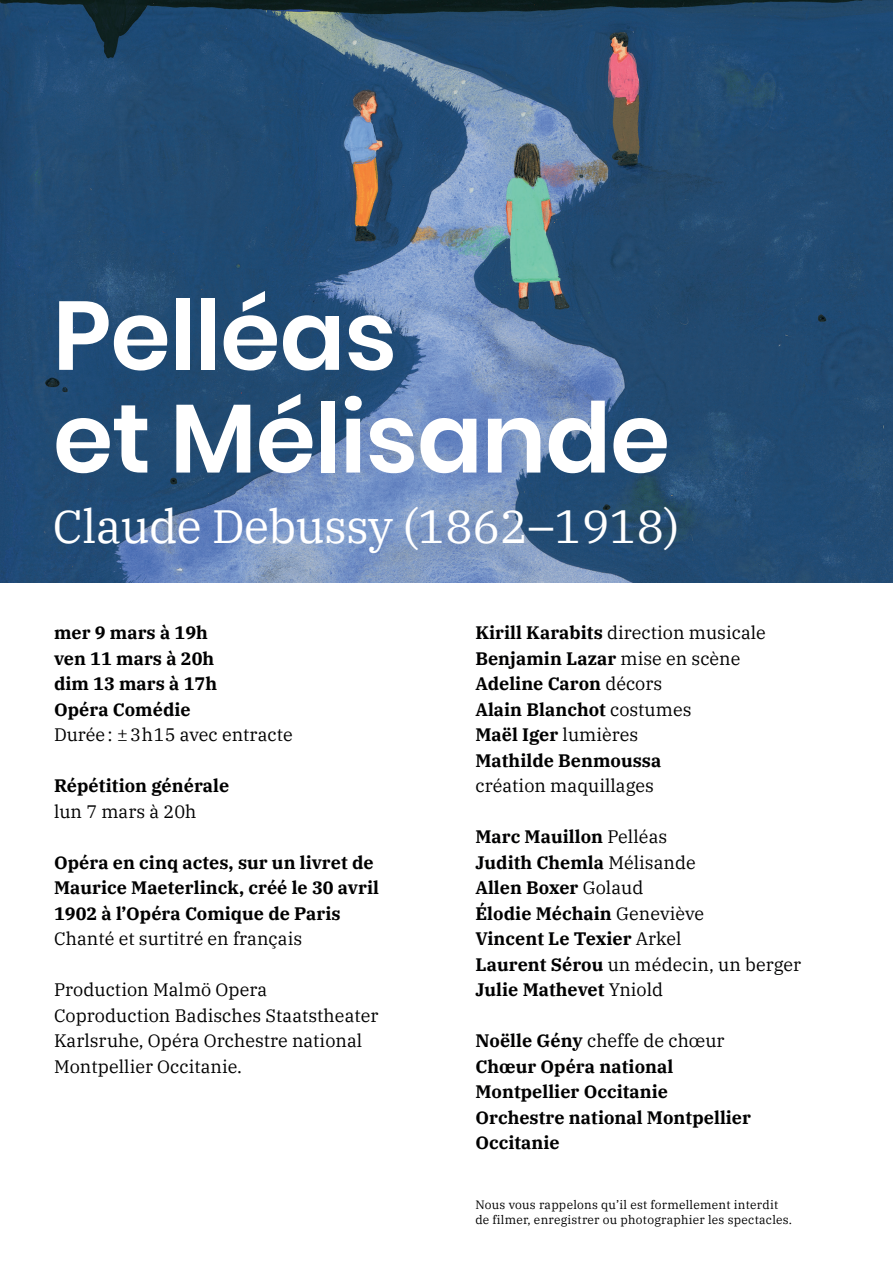
<style>
.page{position:relative;width:893px;height:1263px;background:#fff}
.page>*{position:absolute;margin:0;border:0;box-sizing:border-box;transform-origin:0 0}
.t1{font:600 97.2px/102.8px "Poppins";letter-spacing:-.01em;color:#fff}
.t2{font:46.5px "IBM Plex Serif";letter-spacing:-.01em;color:#fff}
.t3{font:700 18px/25.5px "IBM Plex Serif";color:#000001}
.t4{font:18px/25.5px "IBM Plex Serif";color:#000001}
.t5{font:12px/15px "IBM Plex Serif";letter-spacing:.02em;color:#000001}
.s1{font-weight:400}
</style>
<div class="page">
<img style="left:0;top:0;width:893px;height:583px">
<h1 class="t1" style="left:53px;top:285px;width:619px">Pelléas<br>et Mélisande</h1>
<h2 class="t2" style="left:53px;top:491px;width:628px">Claude Debussy (1862–1918)</h2>
<p class="t3" style="left:54px;top:618px;width:165px">mer 9 mars à 19h ven 11 mars à 20h dim 13 mars à 17h<br>Opéra Comédie</p>
<p class="t4" style="left:54px;top:720px;width:240px">Durée: ±3h15 avec entracte</p>
<p class="t3" style="left:54px;top:771px;width:177px">Répétition générale</p>
<p class="t4" style="left:54px;top:797px;width:144px">lun 7 mars à 20h</p>
<p class="t3" style="left:54px;top:848px;width:326px">Opéra en cinq actes, sur un livret de<br>Maurice Maeterlinck, créé le 30 avril<br>1902 à l’Opéra Comique de Paris</p>
<p class="t4" style="left:54px;top:924px;width:250px">Chanté et surtitré en français</p>
<p class="t4" style="left:54px;top:975px;width:326px">Production Malmö Opera<br>Coproduction Badisches Staatstheater<br>Karlsruhe, Opéra Orchestre national<br>Montpellier Occitanie.</p>
<p class="t3" style="left:475px;top:619px;width:292px">Kirill Karabits <span class="s1">direction musicale<br></span>Benjamin Lazar <span class="s1">mise en scène<br></span>Adeline Caron <span class="s1">décors<br></span>Alain Blanchot <span class="s1">costumes<br></span>Maël Iger <span class="s1">lumières<br></span>Mathilde Benmoussa</p>
<p class="t4" style="left:475px;top:771px;width:180px">création maquillages</p>
<p class="t3" style="left:475px;top:823px;width:327px">Marc Mauillon <span class="s1">Pelléas<br></span>Judith Chemla <span class="s1">Mélisande<br></span>Allen Boxer <span class="s1">Golaud<br></span>Élodie Méchain <span class="s1">Geneviève<br></span>Vincent Le Texier <span class="s1">Arkel<br></span>Laurent Sérou <span class="s1">un médecin, un berger<br></span>Julie Mathevet <span class="s1">Yniold</span></p>
<p class="t3" style="left:475px;top:1027px;width:277px">Noëlle Gény <span class="s1">cheffe de chœur<br></span>Chœur Opéra national<br>Montpellier Occitanie<br>Orchestre national Montpellier<br>Occitanie</p>
<p class="t5" style="left:475px;top:1196px;width:318px">Nous vous rappelons qu’il est formellement interdit de filmer, enregistrer ou photographier les spectacles.</p>
</div>
